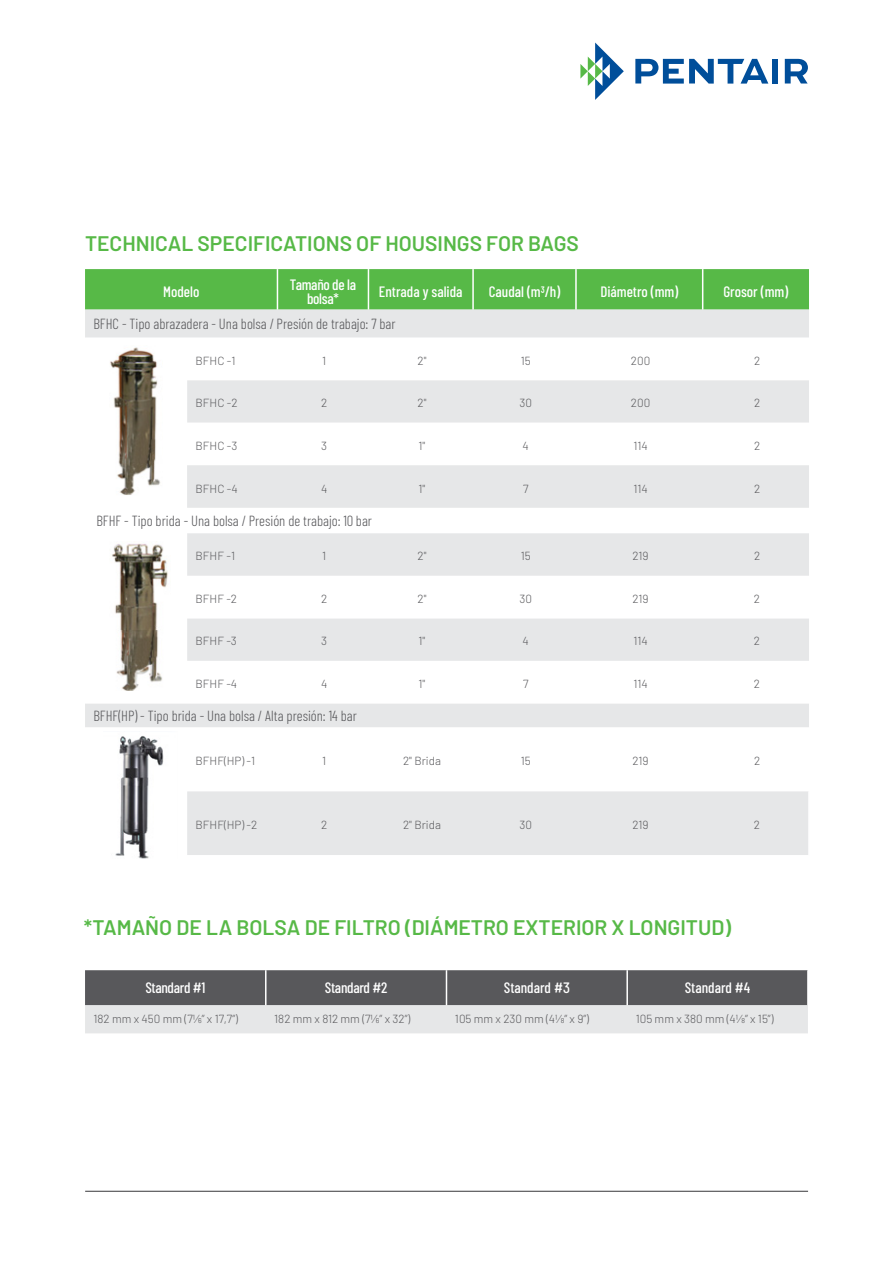
<style>
.page{position:relative;width:893px;height:1263px;background:#fff}
.page>*{position:absolute;margin:0;border:0;box-sizing:border-box;transform-origin:0 0}
.t1{font:600 21px "Barlow";color:#57b947}
.t2{font:500 15px "Barlow Condensed";color:#fff}
.t3{font:500 15px/13.5px "Barlow Condensed";letter-spacing:-.02em;color:#fff;text-align:center}
.t4{font:300 14.7px "Barlow Condensed";color:#58585b}
.t5{font:300 11.7px "Barlow";color:#58585b}
</style>
<div class="page">
<hr style="left:85px;top:1191px;width:723px;height:1px;background:#58585b">
<div style="left:85px;top:269px;width:724px;height:41px;background:#57b947"></div>
<div style="left:85px;top:310px;width:724px;height:28px;background:#e6e7e8"></div>
<div style="left:187px;top:380px;width:622px;height:43px;background:#e6e7e8"></div>
<div style="left:187px;top:465px;width:622px;height:43px;background:#e6e7e8"></div>
<svg style="left:85px;top:533px;width:724px;height:322px;fill:#eaebec"></svg>
<hr style="left:277px;top:269px;width:1px;height:41px;background:#fff">
<hr style="left:368px;top:269px;width:1px;height:41px;background:#fff">
<hr style="left:472px;top:269px;width:2px;height:41px;background:#fff">
<hr style="left:575px;top:269px;width:2px;height:41px;background:#fff">
<hr style="left:702px;top:269px;width:1px;height:41px;background:#fff">
<hr style="left:808px;top:791px;width:2px;height:64px;background:#fff">
<svg style="left:85px;top:970px;width:723px;height:63px;background:#97989a"></svg>
<hr style="left:265px;top:970px;width:1px;height:35px;background:#fff">
<hr style="left:446px;top:970px;width:1px;height:35px;background:#fff">
<hr style="left:626px;top:970px;width:2px;height:35px;background:#fff">
<hr style="left:807px;top:970px;width:2px;height:35px;background:#fff">
<img style="left:110px;top:347px;width:51px;height:148px">
<img style="left:110px;top:541px;width:60px;height:150px">
<img style="left:104px;top:731px;width:74px;height:127px">
<svg style="left:580px;top:43px;width:44px;height:57px"></svg>
<svg style="left:635px;top:59px;width:133px;height:25px"></svg>
<div style="left:772px;top:59px;width:6px;height:25px;background:#004e9a"></div>
<svg style="left:785px;top:59px;width:23px;height:25px"></svg>
<h1 class="t1" style="left:85px;top:230px;width:495px">TECHNICAL SPECIFICATIONS OF HOUSINGS FOR BAGS</h1>
<p class="t2" style="left:163px;top:282px;width:38px">Modelo</p>
<p class="t3" style="left:290px;top:278px;width:68px">Tamaño de la bolsa*</p>
<p class="t2" style="left:379px;top:282px;width:85px">Entrada y salida</p>
<p class="t2" style="left:489px;top:282px;width:73px">Caudal (m3/h)</p>
<p class="t2" style="left:600px;top:282px;width:79px">Diámetro (mm)</p>
<p class="t2" style="left:723px;top:282px;width:66px">Grosor (mm)</p>
<p class="t4" style="left:94px;top:314px;width:304px">BFHC - Tipo abrazadera - Una bolsa / Presión de trabajo: 7 bar</p>
<p class="t5" style="left:196px;top:353px;width:41px">BFHC -1</p>
<p class="t5" style="left:322px;top:353px;width:6px">1</p>
<p class="t5" style="left:417px;top:353px;width:10px">2"</p>
<p class="t5" style="left:521px;top:353px;width:12px">15</p>
<p class="t5" style="left:631px;top:353px;width:21px">200</p>
<p class="t5" style="left:754px;top:353px;width:8px">2</p>
<p class="t5" style="left:196px;top:396px;width:44px">BFHC -2</p>
<p class="t5" style="left:321px;top:396px;width:8px">2</p>
<p class="t5" style="left:417px;top:396px;width:10px">2"</p>
<p class="t5" style="left:519px;top:396px;width:14px">30</p>
<p class="t5" style="left:631px;top:396px;width:21px">200</p>
<p class="t5" style="left:754px;top:396px;width:8px">2</p>
<p class="t5" style="left:196px;top:438px;width:43px">BFHC -3</p>
<p class="t5" style="left:321px;top:438px;width:7px">3</p>
<p class="t5" style="left:419px;top:438px;width:8px">1"</p>
<p class="t5" style="left:523px;top:438px;width:8px">4</p>
<p class="t5" style="left:633px;top:438px;width:16px">114</p>
<p class="t5" style="left:754px;top:438px;width:8px">2</p>
<p class="t5" style="left:196px;top:482px;width:44px">BFHC -4</p>
<p class="t5" style="left:321px;top:482px;width:8px">4</p>
<p class="t5" style="left:419px;top:482px;width:8px">1"</p>
<p class="t5" style="left:523px;top:482px;width:7px">7</p>
<p class="t5" style="left:633px;top:482px;width:16px">114</p>
<p class="t5" style="left:754px;top:482px;width:8px">2</p>
<p class="t4" style="left:96px;top:511px;width:277px">BFHF - Tipo brida - Una bolsa / Presión de trabajo: 10 bar</p>
<p class="t5" style="left:196px;top:549px;width:41px">BFHF -1</p>
<p class="t5" style="left:322px;top:549px;width:6px">1</p>
<p class="t5" style="left:417px;top:549px;width:10px">2"</p>
<p class="t5" style="left:521px;top:549px;width:12px">15</p>
<p class="t5" style="left:632px;top:549px;width:18px">219</p>
<p class="t5" style="left:754px;top:549px;width:8px">2</p>
<p class="t5" style="left:196px;top:591px;width:43px">BFHF -2</p>
<p class="t5" style="left:321px;top:591px;width:8px">2</p>
<p class="t5" style="left:417px;top:591px;width:10px">2"</p>
<p class="t5" style="left:519px;top:591px;width:14px">30</p>
<p class="t5" style="left:632px;top:591px;width:18px">219</p>
<p class="t5" style="left:754px;top:591px;width:8px">2</p>
<p class="t5" style="left:196px;top:634px;width:43px">BFHF -3</p>
<p class="t5" style="left:321px;top:634px;width:7px">3</p>
<p class="t5" style="left:419px;top:634px;width:8px">1"</p>
<p class="t5" style="left:523px;top:634px;width:8px">4</p>
<p class="t5" style="left:633px;top:634px;width:16px">114</p>
<p class="t5" style="left:754px;top:634px;width:8px">2</p>
<p class="t5" style="left:196px;top:676px;width:43px">BFHF -4</p>
<p class="t5" style="left:321px;top:676px;width:8px">4</p>
<p class="t5" style="left:419px;top:676px;width:8px">1"</p>
<p class="t5" style="left:523px;top:676px;width:7px">7</p>
<p class="t5" style="left:633px;top:676px;width:16px">114</p>
<p class="t5" style="left:754px;top:676px;width:8px">2</p>
<p class="t4" style="left:94px;top:706px;width:265px">BFHF(HP) - Tipo brida - Una bolsa / Alta presión: 14 bar</p>
<p class="t5" style="left:196px;top:754px;width:61px">BFHF(HP) -1</p>
<p class="t5" style="left:322px;top:754px;width:6px">1</p>
<p class="t5" style="left:403px;top:754px;width:39px">2" Brida</p>
<p class="t5" style="left:521px;top:754px;width:12px">15</p>
<p class="t5" style="left:632px;top:754px;width:18px">219</p>
<p class="t5" style="left:754px;top:754px;width:8px">2</p>
<p class="t5" style="left:196px;top:817px;width:63px">BFHF(HP) -2</p>
<p class="t5" style="left:321px;top:817px;width:8px">2</p>
<p class="t5" style="left:403px;top:817px;width:39px">2" Brida</p>
<p class="t5" style="left:519px;top:817px;width:14px">30</p>
<p class="t5" style="left:632px;top:817px;width:18px">219</p>
<p class="t5" style="left:754px;top:817px;width:8px">2</p>
<h1 class="t1" style="left:84px;top:915px;width:648px">*TAMAÑO DE LA BOLSA DE FILTRO (DIÁMETRO EXTERIOR X LONGITUD)</h1>
<p class="t3" style="left:145px;top:981px;width:62px">Standard #1</p>
<p class="t3" style="left:325px;top:981px;width:64px">Standard #2</p>
<p class="t2" style="left:504px;top:978px;width:68px">Standard #3</p>
<p class="t2" style="left:685px;top:978px;width:67px">Standard #4</p>
<p class="t5" style="left:94px;top:1011px;width:146px">182 mm x 450 mm (71/6” x 17,7”)</p>
<p class="t5" style="left:274px;top:1011px;width:138px">182 mm x 812 mm (71/6” x 32”)</p>
<p class="t5" style="left:455px;top:1011px;width:136px">105 mm x 230 mm (41/8” x 9”)</p>
<p class="t5" style="left:636px;top:1011px;width:139px">105 mm x 380 mm (41/8” x 15”)</p>
</div>
